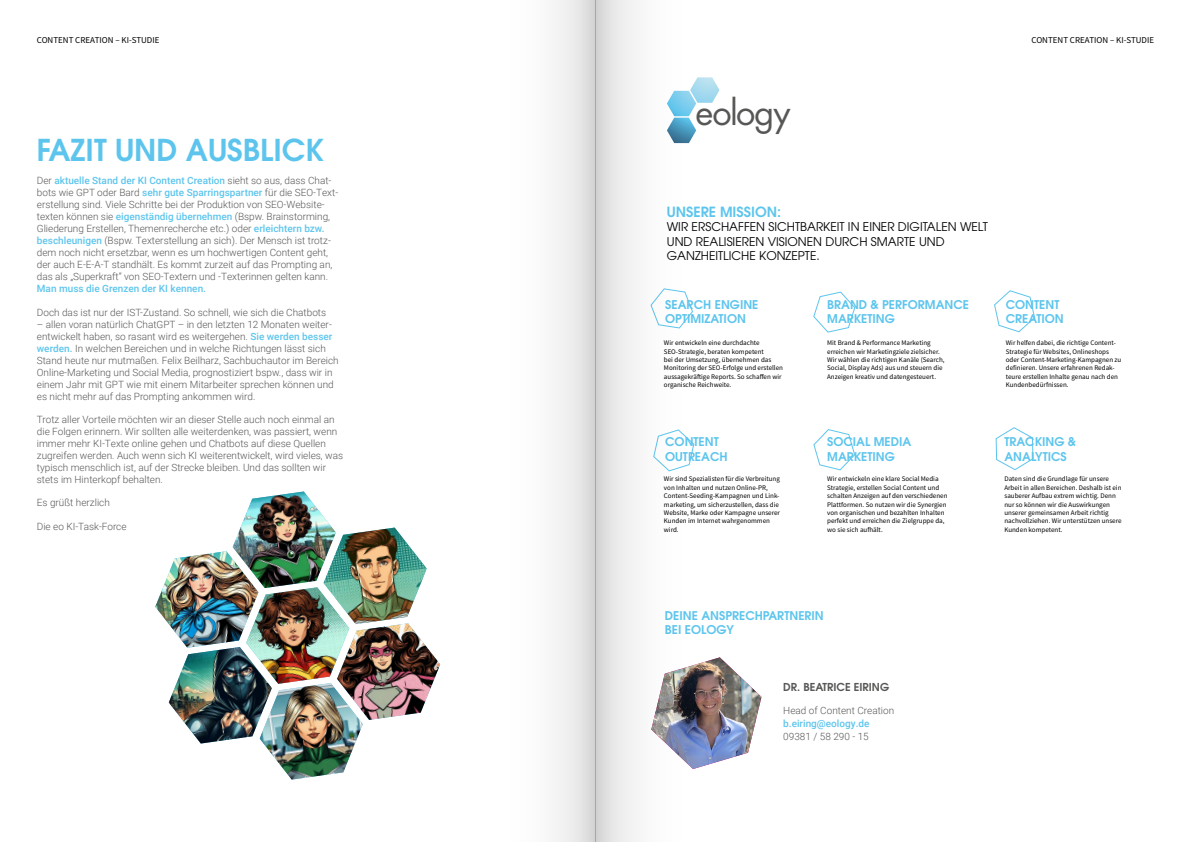
<style>
.page{position:relative;width:1191px;height:842px;background:#fff}
.page>*{position:absolute;margin:0;border:0;box-sizing:border-box;transform-origin:0 0}
.t1{font:34.3px "Futura";letter-spacing:-.025em;color:#575756}
.t2{font:600 30px "ITC Avant Garde Pro";color:#5dc5ed}
.t3{font:600 14px "ITC Avant Garde Pro";color:#5dc5ed}
.t4{font:600 12px/14.4px "ITC Avant Garde Pro";color:#5dc5ed}
.t5{font:12px/14.4px "ITC Avant Garde Pro";color:#000}
.t6{font:600 10.9px "ITC Avant Garde Pro";color:#575756}
.t7{font:300 10px/12px "Roboto";color:#575756}
.t8{font:500 10px "Roboto";color:#5dc5ed}
.t9{font:9px "Source Sans Pro";color:#000}
.t10{font:7px/8.4px "Source Sans Pro";color:#000}
.s1{font-weight:500;color:#5dc5ed}
</style>
<div class="page">
<img style="left:155px;top:491px;width:285px;height:289px">
<img style="left:169px;top:647px;width:103px;height:96px">
<svg style="left:684px;top:291px;width:9px;height:32px"></svg>
<svg style="left:813px;top:292px;width:42px;height:40px"></svg>
<svg style="left:813px;top:429px;width:42px;height:41px"></svg>
<svg style="left:684px;top:434px;width:10px;height:33px"></svg>
<svg style="left:994px;top:290px;width:40px;height:42px"></svg>
<svg style="left:996px;top:427px;width:37px;height:43px"></svg>
<svg style="left:684px;top:77px;width:35px;height:66px"></svg>
<img style="left:684px;top:657px;width:77px;height:112px">
<div style="left:506px;top:0;width:89px;height:842px;background:#fbfbfb"></div>
<div style="left:595px;top:0;width:89px;height:842px;background:#f8f8f8"></div>
<div style="left:572px;top:0;width:23px;height:842px;background:linear-gradient(to bottom,#e2e2e2,#e2e2e1)"></div>
<div style="left:595px;top:0;width:24px;height:842px;background:linear-gradient(to right,#d1d1d1,#ececed)"></div>
<p class="t9" style="left:37px;top:35px;width:124px">CONTENT CREATION – KI-STUDIE</p>
<p class="t9" style="left:1031px;top:35px;width:124px">CONTENT CREATION – KI-STUDIE</p>
<h2 class="t2" style="left:37px;top:130px;width:288px">FAZIT UND AUSBLICK</h2>
<p class="t7" style="left:37px;top:174px;width:303px">Der <span class="s1">aktuelle Stand der KI Content Creation</span> sieht so aus, dass Chat&shy;bots wie GPT oder Bard <span class="s1">sehr gute Sparringspartner</span> für die SEO-Text&shy;erstellung sind. Viele Schritte bei der Produktion von SEO-Website&shy;texten können sie <span class="s1">eigenständig übernehmen</span> (Bspw. Brainstorming, Gliederung Erstellen, Themenrecherche etc.) oder <span class="s1">erleichtern bzw. beschleunigen</span> (Bspw. Texterstellung an sich). Der Mensch ist trotz&shy;dem noch nicht ersetzbar, wenn es um hochwertigen Content geht, der auch E-E-A-T standhält. Es kommt zurzeit auf das Prompting an, das als „Superkraft“ von SEO-Textern und -Texterinnen gelten kann.</p>
<p class="t8" style="left:37px;top:282px;width:171px">Man muss die Grenzen der KI kennen.</p>
<p class="t7" style="left:37px;top:306px;width:291px">Doch das ist nur der IST-Zustand. So schnell, wie sich die Chatbots</p>
<p class="t7" style="left:37px;top:318px;width:303px">– allen voran natürlich ChatGPT – in den letzten 12 Monaten weiter&shy;entwickelt haben, so rasant wird es weitergehen. <span class="s1">Sie werden besser werden.</span> In welchen Bereichen und in welche Richtungen lässt sich Stand heute nur mutmaßen. Felix Beilharz, Sachbuchautor im Bereich Online-Marketing und Social Media, prognostiziert bspw., dass wir in einem Jahr mit GPT wie mit einem Mitarbeiter sprechen können und es nicht mehr auf das Prompting ankommen wird.</p>
<p class="t7" style="left:37px;top:413px;width:308px">Trotz aller Vorteile möchten wir an dieser Stelle auch noch einmal an die Folgen erinnern. Wir sollten alle weiterdenken, was passiert, wenn immer mehr KI-Texte online gehen und Chatbots auf diese Quellen zugreifen werden. Auch wenn sich KI weiterentwickelt, wird vieles, was typisch menschlich ist, auf der Strecke bleiben. Und das sollten wir stets im Hinterkopf behalten.</p>
<p class="t7" style="left:37px;top:496px;width:75px">Es grüßt herzlich</p>
<p class="t7" style="left:37px;top:520px;width:91px">Die eo KI-Task-Force</p>
<h1 class="t1" style="left:695px;top:91px;width:97px">eology</h1>
<h3 class="t3" style="left:667px;top:203px;width:116px">UNSERE MISSION:</h3>
<p class="t5" style="left:667px;top:220px;width:323px">WIR ERSCHAFFEN SICHTBARKEIT IN EINER DIGITALEN WELT<br>UND REALISIEREN VISIONEN DURCH SMARTE UND<br>GANZHEITLICHE KONZEPTE.</p>
<p class="t4" style="left:665px;top:297px;width:95px">SEARCH ENGINE<br>OPTIMIZATION</p>
<p class="t4" style="left:827px;top:297px;width:143px">BRAND &amp; PERFORMANCE<br>MARKETING</p>
<p class="t4" style="left:1005px;top:297px;width:59px">CONTENT<br>CREATION</p>
<p class="t10" style="left:664px;top:339px;width:121px">Wir entwickeln eine durchdachte SEO-Strategie, beraten kompetent<br>bei der Umsetzung, übernehmen das Monitoring der SEO-Erfolge und erstellen aussagekräftige Reports. So schaffen wir organische Reichweite.</p>
<p class="t4" style="left:665px;top:434px;width:64px">CONTENT<br>OUTREACH</p>
<p class="t10" style="left:827px;top:339px;width:119px">Mit Brand &amp; Performance Marketing erreichen wir Marketingziele zielsicher.<br>Wir wählen die richtigen Kanäle (Search, Social, Display Ads) aus und steuern die Anzeigen kreativ und datengesteuert.</p>
<p class="t10" style="left:1005px;top:339px;width:117px">Wir helfen dabei, die richtige Content-Strategie für Websites, Onlineshops oder Content-Marketing-Kampagnen zu definieren. Unsere erfahrenen Redak&shy;teure erstellen Inhalte genau nach den Kundenbedürfnissen.</p>
<p class="t4" style="left:827px;top:434px;width:86px">SOCIAL MEDIA<br>MARKETING</p>
<p class="t4" style="left:1004px;top:434px;width:73px">TRACKING &amp;<br>ANALYTICS</p>
<p class="t10" style="left:664px;top:475px;width:118px">Wir sind Spezialisten für die Verbreitung von Inhalten und nutzen Online-PR, Content-Seeding-Kampagnen und Link&shy;marketing, um sicherzustellen, dass die Website, Marke oder Kampagne unserer Kunden im Internet wahrgenommen wird.</p>
<p class="t10" style="left:827px;top:475px;width:122px">Wir entwickeln eine klare Social Media Strategie, erstellen Social Content und schalten Anzeigen auf den verschiedenen Plattformen. So nutzen wir die Synergien von organischen und bezahlten Inhalten perfekt und erreichen die Zielgruppe da, wo sie sich aufhält.</p>
<p class="t10" style="left:1004px;top:475px;width:119px">Daten sind die Grundlage für unsere Arbeit in allen Bereichen. Deshalb ist ein sauberer Aufbau extrem wichtig. Denn nur so können wir die Auswirkungen unserer gemeinsamen Arbeit richtig nachvollziehen. Wir unterstützen unsere Kunden kompetent.</p>
<p class="t4" style="left:665px;top:608px;width:160px">DEINE ANSPRECHPARTNERIN<br>BEI EOLOGY</p>
<p class="t6" style="left:783px;top:680px;width:107px">DR. BEATRICE EIRING</p>
<p class="t7" style="left:783px;top:704px;width:112px">Head of Content Creation</p>
<p class="t8" style="left:783px;top:717px;width:88px">b.eiring@eology.de</p>
<p class="t7" style="left:783px;top:730px;width:87px">09381 / 58 290 - 15</p>
</div>
